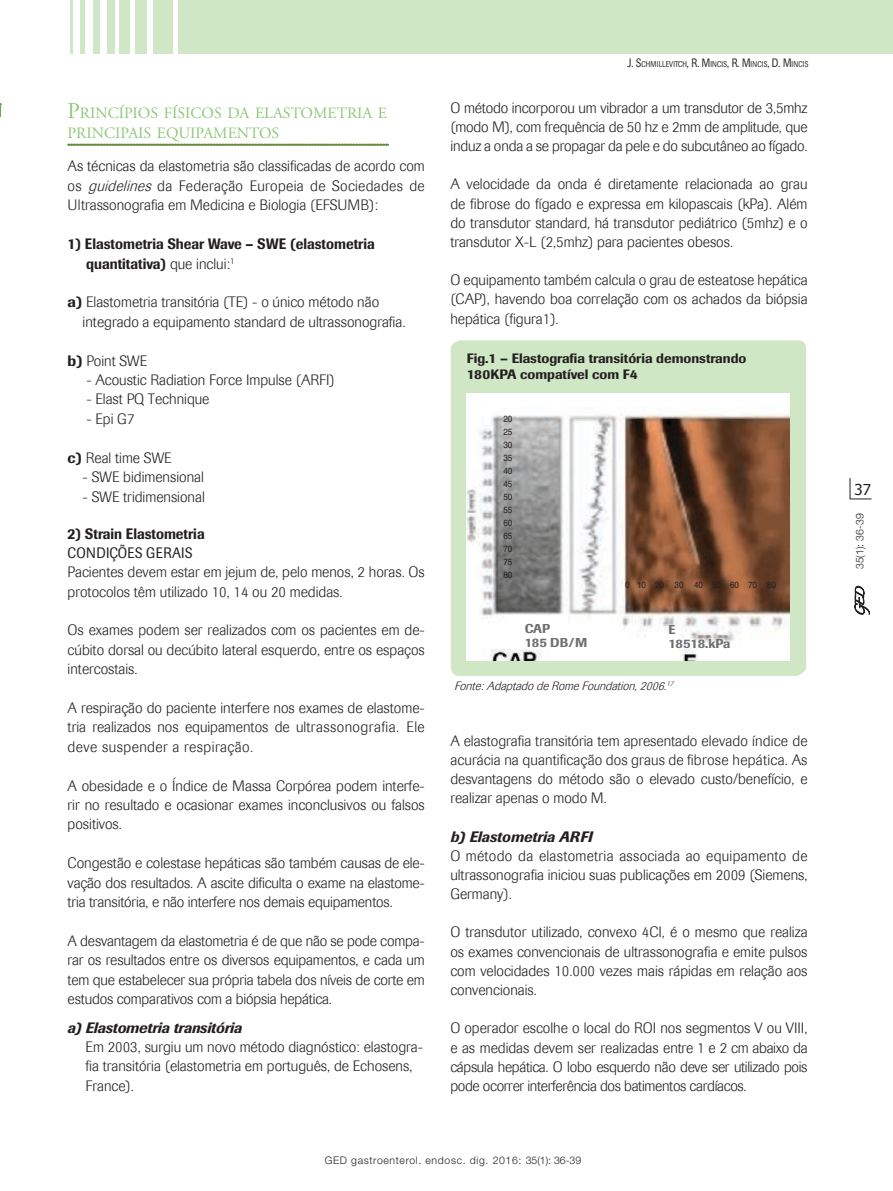
<style>
.page{position:relative;width:893px;height:1191px;background:#fff}
.page>*{position:absolute;margin:0;border:0;box-sizing:border-box;transform-origin:0 0}
.Subtitulo_Artigos_de{font:15.75px/19px "Adobe Garamond";color:#8dc877}
.Texto_Corrido{font:300 15px/19.2px "Imago";color:#231f20;text-align:justify}
.Texto_Corrido-2{font:500 15px "Imago";color:#231f20;scale:.91 1}
.Texto_Corrido-3{font:italic 500 15px "Imago";color:#231f20}
.t1{font:15px "Imago";letter-spacing:.02em;color:#231f20;scale:.91 1}
.t2{font:15px "Tahoma";color:#231f20}
.t3{font:500 13.5px/16.2px "Imago";color:#231f20}
.Texto_Corrido-4{font:500 12.75px "Imago";color:#6d6f71}
.Texto_Corrido-5{font:italic 300 12px "Imago";color:#231f20}
.t4{font:300 10.5px "Helvetica Neue";letter-spacing:.06em;color:#231f20}
.Texto_Corrido-6{font:9px "Helvetica";color:#231f20;scale:.9 1}
.t5{font:8.4px "Imago";letter-spacing:.02em;color:#231f20;scale:.8 1}
.s1{font-size:22.5px}
.s2{font-style:italic}
.s3{font-weight:300}
.s4{font-weight:500}
.s5{font-weight:500;font-style:italic}
.s6{font-size:12px}
</style>
<div class="page">
<svg style="left:0;top:103px;width:2px;height:14px"></svg>
<div style="left:179px;top:0;width:714px;height:53px;background:#cfe7c5"></div>
<div style="left:135px;top:0;width:12px;height:53px;background:#cfe7c5"></div>
<div style="left:153px;top:0;width:20px;height:53px;background:#cfe7c5"></div>
<div style="left:119px;top:0;width:10px;height:53px;background:#cfe7c5"></div>
<div style="left:107px;top:0;width:7px;height:53px;background:#cfe7c5"></div>
<div style="left:93px;top:0;width:6px;height:53px;background:#cfe7c5"></div>
<hr style="left:80px;top:0;width:4px;height:53px;background:#cfe7c5">
<hr style="left:71px;top:0;width:2px;height:53px;background:#8dc877">
<svg style="left:68px;top:144px;width:321px;height:2px"></svg>
<div style="left:451px;top:340px;width:355px;height:336px;background:#cfe7c5;border-radius:8px"></div>
<div style="left:466px;top:393px;width:323px;height:267px;background:#fff"></div>
<img style="left:466px;top:407px;width:323px;height:253px">
<svg style="left:849px;top:478px;width:23px;height:21px"></svg>
<svg style="left:855px;top:586px;width:14px;height:28px"></svg>
<div style="left:855px;top:484px;width:30px;height:14px;background:#fff"></div>
<p class="Subtitulo_Artigos_de" style="left:68px;top:104px;width:321px"><span class="s1">P</span>RINCÍPIOS FÍSICOS DA ELASTOMETRIA E<br>PRINCIPAIS EQUIPAMENTOS</p>
<p class="Texto_Corrido" style="left:68px;top:157px;width:359px">As técnicas da elastometria são classificadas de acordo com os <span class="s2">guidelines</span> da Federação Europeia de Sociedades de Ultrassonografia em Medicina e Biologia (EFSUMB):</p>
<p class="Texto_Corrido-2" style="left:68px;top:235px;width:339px">1) Elastometria Shear Wave – SWE (elastometria</p>
<p class="Texto_Corrido-2" style="left:86px;top:254px;width:165px">quantitativa) <span class="s3">que inclui:</span><sup>1</sup></p>
<p class="Texto_Corrido" style="left:68px;top:293px;width:313px"><span class="s4">a)</span> Elastometria transitória (TE) - o único método não</p>
<p class="Texto_Corrido" style="left:83px;top:312px;width:324px">integrado a equipamento standard de ultrassonografia.</p>
<p class="Texto_Corrido" style="left:68px;top:351px;width:81px"><span class="s4">b)</span> Point SWE</p>
<p class="Texto_Corrido" style="left:86px;top:370px;width:250px">- Acoustic Radiation Force Impulse (ARFI)</p>
<p class="Texto_Corrido" style="left:86px;top:390px;width:125px">- Elast PQ Technique</p>
<p class="Texto_Corrido" style="left:86px;top:409px;width:50px">- Epi G7</p>
<p class="Texto_Corrido" style="left:68px;top:448px;width:106px"><span class="s4">c)</span> Real time SWE</p>
<p class="Texto_Corrido" style="left:83px;top:467px;width:123px">- SWE bidimensional</p>
<p class="Texto_Corrido" style="left:83px;top:487px;width:124px">- SWE tridimensional</p>
<p class="Texto_Corrido-2" style="left:68px;top:525px;width:152px">2) Strain Elastometria</p>
<p class="t1" style="left:68px;top:544px;width:139px">CONDIÇÕES GERAIS</p>
<p class="Texto_Corrido" style="left:68px;top:562px;width:359px">Pacientes devem estar em jejum de, pelo menos, 2 horas. Os protocolos têm utilizado 10, 14 ou 20 medidas.</p>
<p class="Texto_Corrido" style="left:68px;top:621px;width:359px">Os exames podem ser realizados com os pacientes em de&shy;cúbito dorsal ou decúbito lateral esquerdo, entre os espaços intercostais.</p>
<p class="Texto_Corrido" style="left:68px;top:698px;width:359px">A respiração do paciente interfere nos exames de elastome&shy;tria realizados nos equipamentos de ultrassonografia. Ele deve suspender a respiração.</p>
<p class="Texto_Corrido" style="left:68px;top:776px;width:359px">A obesidade e o Índice de Massa Corpórea podem interfe&shy;rir no resultado e ocasionar exames inconclusivos ou falsos positivos.</p>
<p class="Texto_Corrido" style="left:68px;top:853px;width:359px">Congestão e colestase hepáticas são também causas de ele&shy;vação dos resultados. A ascite dificulta o exame na elastome&shy;tria transitória, e não interfere nos demais equipamentos.</p>
<p class="Texto_Corrido" style="left:68px;top:931px;width:359px">A desvantagem da elastometria é de que não se pode compa&shy;rar os resultados entre os diversos equipamentos, e cada um tem que estabelecer sua própria tabela dos níveis de corte em estudos comparativos com a biópsia hepática.</p>
<p class="Texto_Corrido" style="left:86px;top:1018px;width:339px;text-align:left;text-indent:-18px"><span class="s5">a) Elastometria transitória<br></span>Em 2003, surgiu um novo método diagnóstico: elastogra&shy;fia transitória (elastometria em português, de Echosens, France).</p>
<p class="t5" style="left:628px;top:60px;width:210px"><span class="s6">J. S</span>CHMILLEVITCH<span class="s6">, R. M</span>INCIS<span class="s6">, R. M</span>INCIS<span class="s6">, D. M</span>INCIS</p>
<p class="Texto_Corrido" style="left:450px;top:98px;width:359px">O método incorporou um vibrador a um transdutor de 3,5mhz (modo M), com frequência de 50 hz e 2mm de amplitude, que induz a onda a se propagar da pele e do subcutâneo ao fígado.</p>
<p class="Texto_Corrido" style="left:450px;top:175px;width:359px">A velocidade da onda é diretamente relacionada ao grau de fibrose do fígado e expressa em kilopascais (kPa). Além do transdutor standard, há transdutor pediátrico (5mhz) e o transdutor X-L (2,5mhz) para pacientes obesos.</p>
<p class="Texto_Corrido" style="left:450px;top:271px;width:359px">O equipamento também calcula o grau de esteatose hepática (CAP), havendo boa correlação com os achados da biópsia hepática (figura1).</p>
<p class="t3" style="left:467px;top:350px;width:281px">Fig.1 – Elastografia transitória demonstrando<br>180KPA compatível com F4</p>
<p class="Texto_Corrido-6" style="left:503px;top:413px;width:12px">20</p>
<p class="Texto_Corrido-6" style="left:503px;top:426px;width:12px">25</p>
<p class="Texto_Corrido-6" style="left:503px;top:439px;width:12px">30</p>
<p class="Texto_Corrido-6" style="left:503px;top:452px;width:12px">35</p>
<p class="Texto_Corrido-6" style="left:503px;top:465px;width:12px">40</p>
<p class="Texto_Corrido-6" style="left:503px;top:478px;width:12px">45</p>
<p class="Texto_Corrido-6" style="left:503px;top:491px;width:12px">50</p>
<p class="Texto_Corrido-6" style="left:503px;top:505px;width:12px">55</p>
<p class="Texto_Corrido-6" style="left:503px;top:518px;width:12px">60</p>
<p class="Texto_Corrido-6" style="left:503px;top:531px;width:12px">65</p>
<p class="Texto_Corrido-6" style="left:503px;top:544px;width:12px">70</p>
<p class="Texto_Corrido-6" style="left:503px;top:557px;width:12px">75</p>
<p class="Texto_Corrido-6" style="left:503px;top:570px;width:12px">80</p>
<p class="Texto_Corrido-4" style="left:525px;top:620px;width:27px">CAP</p>
<p class="Texto_Corrido-4" style="left:525px;top:634px;width:64px">185 DB/M</p>
<p class="Texto_Corrido-6" style="left:625px;top:580px;width:169px">0 10 20 30 40 50 60 70 80</p>
<p class="Texto_Corrido-4" style="left:668px;top:622px;width:8px">E</p>
<p class="Texto_Corrido-4" style="left:668px;top:636px;width:63px">18518.kPa</p>
<p class="Texto_Corrido-5" style="left:454px;top:679px;width:223px">Fonte:AdaptadodeRomeFoundation,2006.<sup>17</sup></p>
<p class="Texto_Corrido" style="left:450px;top:731px;width:359px">A elastografia transitória tem apresentado elevado índice de acurácia na quantificação dos graus de fibrose hepática. As desvantagens do método são o elevado custo/benefício, e realizar apenas o modo M.</p>
<p class="Texto_Corrido-3" style="left:450px;top:827px;width:144px">b) Elastometria ARFI</p>
<p class="Texto_Corrido" style="left:450px;top:846px;width:359px">O método da elastometria associada ao equipamento de ultrassonografia iniciou suas publicações em 2009 (Siemens, Germany).</p>
<p class="Texto_Corrido" style="left:450px;top:923px;width:359px">O transdutor utilizado, convexo 4CI, é o mesmo que realiza os exames convencionais de ultrassonografia e emite pulsos com velocidades 10.000 vezes mais rápidas em relação aos convencionais.</p>
<p class="Texto_Corrido" style="left:450px;top:1018px;width:359px">O operador escolhe o local do ROI nos segmentos V ou VIII, e as medidas devem ser realizadas entre 1 e 2 cm abaixo da cápsula hepática. O lobo esquerdo não deve ser utilizado pois pode ocorrer interferência dos batimentos cardíacos.</p>
<p class="t4" style="left:325px;top:1153px;width:258px">GED gastroenterol. endosc. dig. 2016: 35(1): 36-39</p>
<p class="t2" style="left:855px;top:480px;width:18px">37</p>
<p class="t2" style="left:855px;top:480px;width:18px">51</p>
<p class="t4" style="left:853px;top:569px;width:57px;rotate:-90deg">35(1): 36-39</p>
</div>
